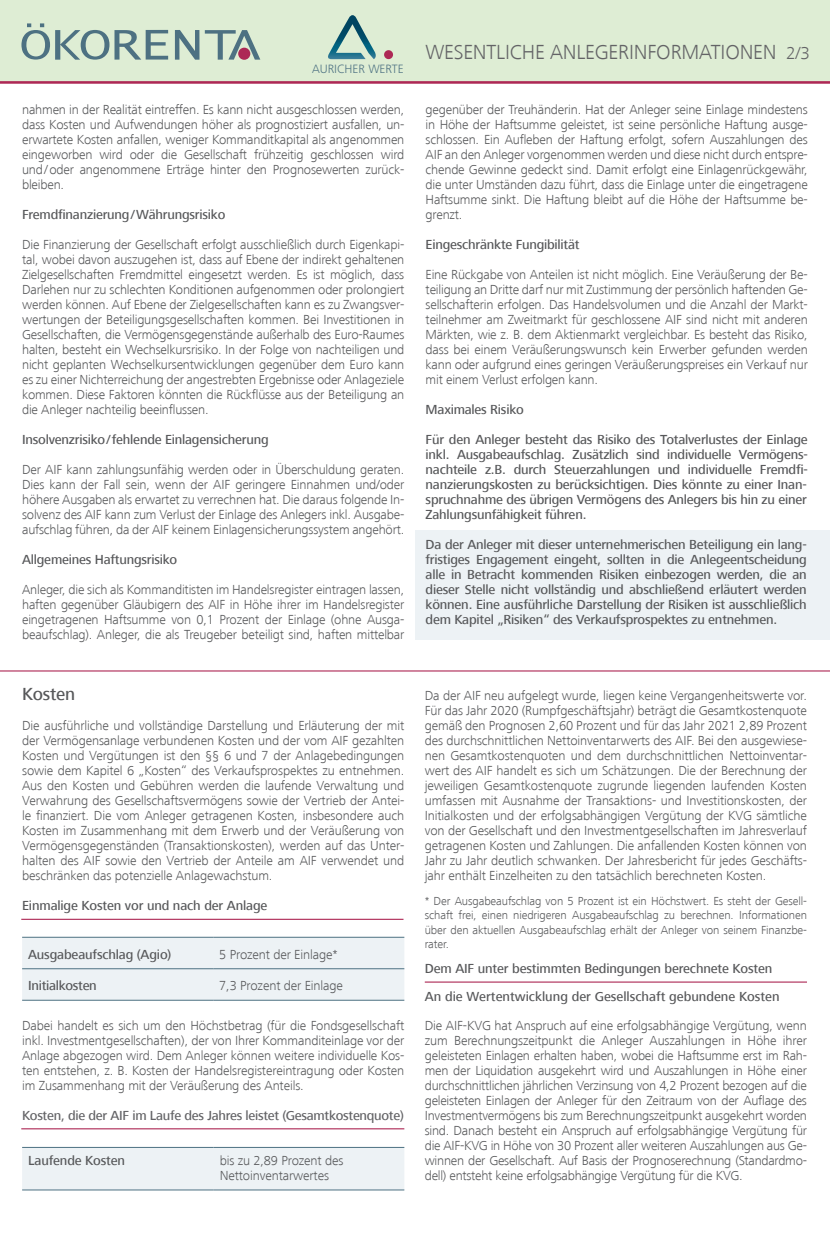
<style>
.page{position:relative;width:830px;height:1234px;background:#fff}
.page>*{position:absolute;margin:0;border:0;box-sizing:border-box;transform-origin:0 0}
.t1{font:300 21px "Frutiger Next LT";letter-spacing:-.01em;color:#636366}
.t2{font:500 18px "Frutiger Next LT";letter-spacing:-.01em;color:#57585a}
.t3{font:300 13.5px/15px "Frutiger Next LT";letter-spacing:-.015em;color:#57585a;text-align:justify}
.t4{font:500 13.5px/15px "Frutiger Next LT";letter-spacing:-.015em;color:#57585a;text-align:justify}
.t5{font:500 13.5px "Frutiger Next LT";letter-spacing:-.02em;color:#636366}
.t6{font:300 12.45px "Frutiger Next LT";color:#4d7182}
.t7{font:300 12px/14.4px "Frutiger Next LT";letter-spacing:-.01em;color:#57585a;text-align:justify}
.s1{font-size:18px}
</style>
<div class="page">
<div style="left:22px;top:937px;width:382px;height:62px;background:#edf2f5"></div>
<hr style="left:22px;top:936px;width:191px;height:1px;background:#4d7182">
<hr style="left:213px;top:936px;width:191px;height:1px;background:#4d7182">
<hr style="left:22px;top:968px;width:191px;height:1px;background:#4d7182">
<hr style="left:22px;top:999px;width:191px;height:1px;background:#4d7182">
<hr style="left:213px;top:968px;width:191px;height:1px;background:#4d7182">
<hr style="left:213px;top:999px;width:191px;height:1px;background:#4d7182">
<div style="left:22px;top:1147px;width:382px;height:42px;background:#edf2f5"></div>
<hr style="left:22px;top:1146px;width:191px;height:1px;background:#4d7182">
<hr style="left:22px;top:1189px;width:191px;height:1px;background:#4d7182">
<hr style="left:213px;top:1146px;width:191px;height:1px;background:#4d7182">
<hr style="left:213px;top:1189px;width:191px;height:1px;background:#4d7182">
<div style="left:415px;top:529px;width:414px;height:110px;background:#edf2f5"></div>
<div style="left:0;top:0;width:829px;height:82px;background:#deedd4"></div>
<hr style="left:0;top:670px;width:829px;height:1px;background:#ad2855">
<hr style="left:21px;top:1127px;width:383px;height:2px;background:#ad2855">
<hr style="left:21px;top:918px;width:382px;height:1px;background:#ad2855">
<hr style="left:424px;top:981px;width:382px;height:1px;background:#ad2855">
<svg style="left:0;top:81px;width:829px;height:3px;background:#b6456a"></svg>
<svg style="left:175px;top:30px;width:24px;height:30px"></svg>
<svg style="left:205px;top:30px;width:55px;height:30px"></svg>
<svg style="left:21px;top:23px;width:147px;height:37px"></svg>
<div style="left:238px;top:48px;width:12px;height:12px;background:#ad2855;border-radius:50%"></div>
<svg style="left:328px;top:15px;width:48px;height:44px"></svg>
<div style="left:384px;top:50px;width:9px;height:9px;background:#ad2855;border-radius:50%"></div>
<p class="t6" style="left:312px;top:62px;width:93px">AURICHER WERTE</p>
<p class="t3" style="left:22px;top:102px;width:383px">nahmen in der Realität eintreffen. Es kann nicht ausgeschlossen werden, dass Kosten und Aufwendungen höher als prognostiziert ausfallen, un&shy;erwartete Kosten anfallen, weniger Kommanditkapital als angenommen eingeworben wird oder die Gesellschaft frühzeitig geschlossen wird und/oder angenommene Erträge hinter den Prognosewerten zurück&shy;bleiben.</p>
<p class="t4" style="left:22px;top:207px;width:205px">Fremdfinanzierung/Währungsrisiko</p>
<p class="t3" style="left:22px;top:237px;width:383px">Die Finanzierung der Gesellschaft erfolgt ausschließlich durch Eigenkapi&shy;tal, wobei davon auszugehen ist, dass auf Ebene der indirekt gehaltenen Zielgesellschaften Fremdmittel eingesetzt werden. Es ist möglich, dass Darlehen nur zu schlechten Konditionen aufgenommen oder prolongiert werden können. Auf Ebene der Zielgesellschaften kann es zu Zwangsver&shy;wertungen der Beteiligungsgesellschaften kommen. Bei Investitionen in Gesellschaften, die Vermögensgegenstände außerhalb des Euro-Raumes halten, besteht ein Wechselkursrisiko. In der Folge von nachteiligen und nicht geplanten Wechselkursentwicklungen gegenüber dem Euro kann es zu einer Nichterreichung der angestrebten Ergebnisse oder Anlageziele kommen. Diese Faktoren könnten die Rückflüsse aus der Beteiligung an die Anleger nachteilig beeinflussen.</p>
<p class="t4" style="left:22px;top:432px;width:248px">Insolvenzrisiko/fehlende Einlagensicherung</p>
<p class="t3" style="left:22px;top:462px;width:383px">Der AIF kann zahlungsunfähig werden oder in Überschuldung geraten.<br>Dies kann der Fall sein, wenn der AIF geringere Einnahmen und/oder höhere Ausgaben als erwartet zu verrechnen hat. Die daraus folgende In&shy;solvenz des AIF kann zum Verlust der Einlage des Anlegers inkl. Ausgabe&shy;aufschlag führen, da der AIF keinem Einlagensicherungssystem angehört.</p>
<p class="t4" style="left:22px;top:552px;width:157px">Allgemeines Haftungsrisiko</p>
<p class="t3" style="left:22px;top:582px;width:383px">Anleger, die sich als Kommanditisten im Handelsregister eintragen lassen, haften gegenüber Gläubigern des AIF in Höhe ihrer im Handelsregister eingetragenen Haftsumme von 0,1 Prozent der Einlage (ohne Ausga&shy;beaufschlag). Anleger, die als Treugeber beteiligt sind, haften mittelbar</p>
<h2 class="t2" style="left:22px;top:683px;width:55px">Kosten</h2>
<p class="t3" style="left:22px;top:717px;width:383px">Die ausführliche und vollständige Darstellung und Erläuterung der mit der Vermögensanlage verbundenen Kosten und der vom AIF gezahlten Kosten und Vergütungen ist den §§ 6 und 7 der Anlagebedingungen sowie dem Kapitel 6 „Kosten“ des Verkaufsprospektes zu entnehmen.<br>Aus den Kosten und Gebühren werden die laufende Verwaltung und Verwahrung des Gesellschaftsvermögens sowie der Vertrieb der Antei&shy;le finanziert. Die vom Anleger getragenen Kosten, insbesondere auch Kosten im Zusammenhang mit dem Erwerb und der Veräußerung von Vermögensgegenständen (Transaktionskosten), werden auf das Unter&shy;halten des AIF sowie den Vertrieb der Anteile am AIF verwendet und beschränken das potenzielle Anlagewachstum.</p>
<p class="t4" style="left:22px;top:897px;width:247px">Einmalige Kosten vor und nach der Anlage</p>
<p class="t4" style="left:28px;top:946px;width:145px">Ausgabeaufschlag (Agio)</p>
<p class="t3" style="left:219px;top:946px;width:120px">5 Prozent der Einlage*</p>
<p class="t4" style="left:28px;top:978px;width:70px">Initialkosten</p>
<p class="t3" style="left:219px;top:978px;width:125px">7,3 Prozent der Einlage</p>
<p class="t3" style="left:22px;top:1017px;width:383px">Dabei handelt es sich um den Höchstbetrag (für die Fondsgesellschaft inkl. Investmentgesellschaften), der von Ihrer Kommanditeinlage vor der Anlage abgezogen wird. Dem Anleger können weitere individuelle Kos&shy;ten entstehen, z. B. Kosten der Handelsregistereintragung oder Kosten im Zusammenhang mit der Veräußerung des Anteils.</p>
<p class="t5" style="left:22px;top:1107px;width:383px">Kosten, die der AIF im Laufe des Jahres leistet (Gesamtkostenquote)</p>
<p class="t4" style="left:28px;top:1153px;width:98px">Laufende Kosten</p>
<p class="t3" style="left:219px;top:1153px;width:125px">bis zu 2,89 Prozent des<br>Nettoinventarwertes</p>
<h1 class="t1" style="left:425px;top:41px;width:386px">WESENTLICHE ANLEGERINFORMATIONEN <span class="s1">2/3</span></h1>
<p class="t3" style="left:425px;top:102px;width:383px">gegenüber der Treuhänderin. Hat der Anleger seine Einlage mindestens in Höhe der Haftsumme geleistet, ist seine persönliche Haftung ausge&shy;schlossen. Ein Aufleben der Haftung erfolgt, sofern Auszahlungen des AIF an den Anleger vorgenommen werden und diese nicht durch entspre&shy;chende Gewinne gedeckt sind. Damit erfolgt eine Einlagenrückgewähr, die unter Umständen dazu führt, dass die Einlage unter die eingetragene Haftsumme sinkt. Die Haftung bleibt auf die Höhe der Haftsumme be&shy;grenzt.</p>
<p class="t4" style="left:425px;top:237px;width:155px">Eingeschränkte Fungibilität</p>
<p class="t3" style="left:425px;top:267px;width:383px">Eine Rückgabe von Anteilen ist nicht möglich. Eine Veräußerung der Be&shy;teiligung an Dritte darf nur mit Zustimmung der persönlich haftenden Ge&shy;sellschafterin erfolgen. Das Handelsvolumen und die Anzahl der Markt&shy;teilnehmer am Zweitmarkt für geschlossene AIF sind nicht mit anderen Märkten, wie z. B. dem Aktienmarkt vergleichbar. Es besteht das Risiko, dass bei einem Veräußerungswunsch kein Erwerber gefunden werden kann oder aufgrund eines geringen Veräußerungspreises ein Verkauf nur mit einem Verlust erfolgen kann.</p>
<p class="t4" style="left:425px;top:402px;width:100px">Maximales Risiko</p>
<p class="t4" style="left:425px;top:432px;width:383px">Für den Anleger besteht das Risiko des Totalverlustes der Einlage inkl. Ausgabeaufschlag. Zusätzlich sind individuelle Vermögens&shy;nachteile z.B. durch Steuerzahlungen und individuelle Fremdfi-</p>
<p class="t4" style="left:425px;top:477px;width:382px">nanzierungskosten zu berücksichtigen. Dies könnte zu einer Inan&shy;spruchnahme des übrigen Vermögens des Anlegers bis hin zu einer Zahlungsunfähigkeit führen.</p>
<p class="t4" style="left:425px;top:537px;width:382px">Da der Anleger mit dieser unternehmerischen Beteiligung ein lang&shy;fristiges Engagement eingeht, sollten in die Anlegeentscheidung alle in Betracht kommenden Risiken einbezogen werden, die an dieser Stelle nicht vollständig und abschließend erläutert werden können. Eine ausführliche Darstellung der Risiken ist ausschließlich dem Kapitel „Risiken“ des Verkaufsprospektes zu entnehmen.</p>
<p class="t3" style="left:424px;top:687px;width:383px">Da der AIF neu aufgelegt wurde, liegen keine Vergangenheitswerte vor.<br>Für das Jahr 2020 (Rumpfgeschäftsjahr) beträgt die Gesamtkostenquote gemäß den Prognosen 2,60 Prozent und für das Jahr 2021 2,89 Prozent des durchschnittlichen Nettoinventarwerts des AIF. Bei den ausgewiese&shy;nen Gesamtkostenquoten und dem durchschnittlichen Nettoinventar&shy;wert des AIF handelt es sich um Schätzungen. Die der Berechnung der jeweiligen Gesamtkostenquote zugrunde liegenden laufenden Kosten umfassen mit Ausnahme der Transaktions- und Investitionskosten, der Initialkosten und der erfolgsabhängigen Vergütung der KVG sämtliche von der Gesellschaft und den Investmentgesellschaften im Jahresverlauf getragenen Kosten und Zahlungen. Die anfallenden Kosten können von Jahr zu Jahr deutlich schwanken. Der Jahresbericht für jedes Geschäfts&shy;jahr enthält Einzelheiten zu den tatsächlich berechneten Kosten.</p>
<p class="t7" style="left:424px;top:893px;width:383px">* Der Ausgabeaufschlag von 5 Prozent ist ein Höchstwert. Es steht der Gesell&shy;schaft frei, einen niedrigeren Ausgabeaufschlag zu berechnen. Informationen über den aktuellen Ausgabeaufschlag erhält der Anleger von seinem Finanzbe&shy;rater.</p>
<p class="t4" style="left:424px;top:953px;width:356px;line-height:28px">Dem AIF unter bestimmten Bedingungen berechnete Kosten<br>An die Wertentwicklung der Gesellschaft gebundene Kosten</p>
<p class="t3" style="left:424px;top:1017px;width:383px">Die AIF-KVG hat Anspruch auf eine erfolgsabhängige Vergütung, wenn zum Berechnungszeitpunkt die Anleger Auszahlungen in Höhe ihrer geleisteten Einlagen erhalten haben, wobei die Haftsumme erst im Rah&shy;men der Liquidation ausgekehrt wird und Auszahlungen in Höhe einer durchschnittlichen jährlichen Verzinsung von 4,2 Prozent bezogen auf die geleisteten Einlagen der Anleger für den Zeitraum von der Auflage des Investmentvermögens bis zum Berechnungszeitpunkt ausgekehrt worden sind. Danach besteht ein Anspruch auf erfolgsabhängige Vergütung für die AIF-KVG in Höhe von 30 Prozent aller weiteren Auszahlungen aus Ge&shy;winnen der Gesellschaft. Auf Basis der Prognoserechnung (Standardmo&shy;dell) entsteht keine erfolgsabhängige Vergütung für die KVG.</p>
</div>
